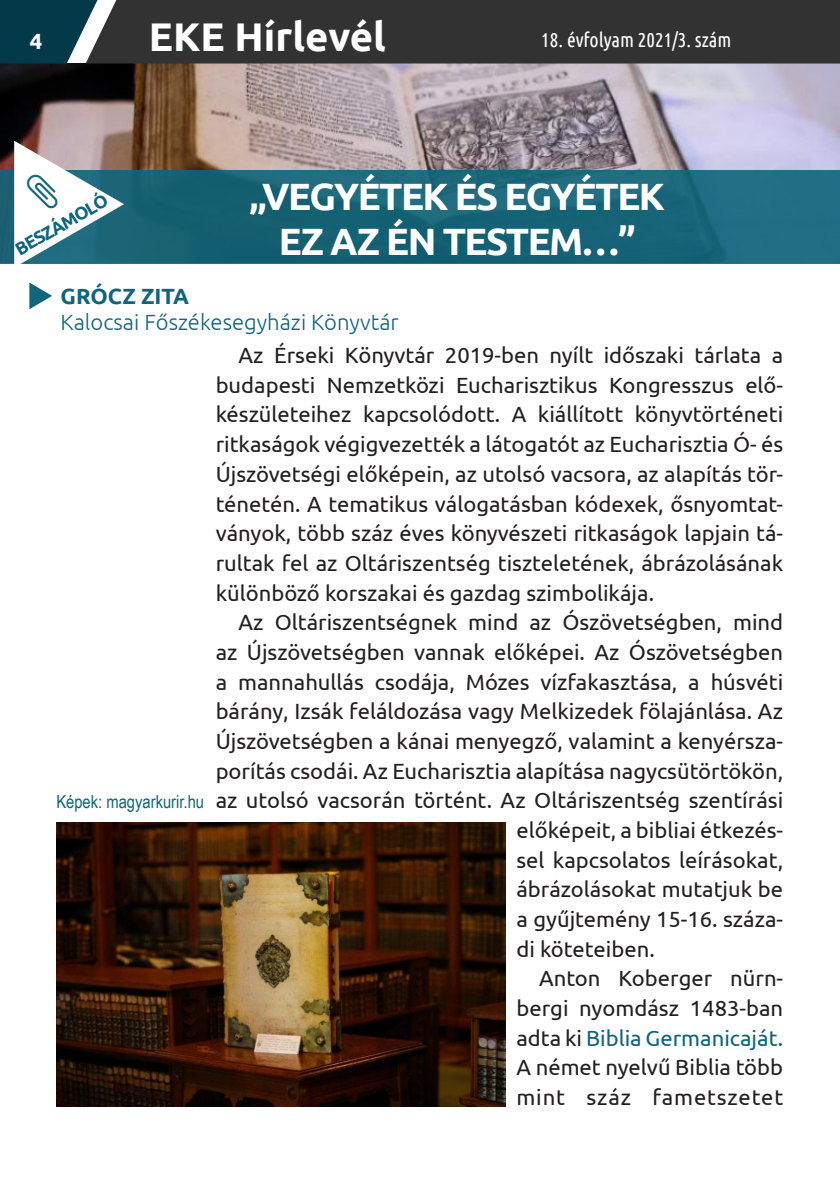
<style>
.page{position:relative;width:840px;height:1191px;background:#fff}
.page>*{position:absolute;margin:0;border:0;box-sizing:border-box;transform-origin:0 0}
.t1{font:700 40px "Ubuntu";color:#fff}
.EKE_cím{font:700 38px "Ubuntu";letter-spacing:-.04em;color:#fff}
.EKE_alap{font:22px/29.6px "Ubuntu";color:#231f20;text-align:justify}
.Eke_titulus{font:300 22px "Ubuntu";color:#0f657b}
.EKE_szerzo{font:700 22px "Ubuntu";color:#0f657b}
.t2{font:700 22px "Ubuntu";color:#fff}
.t3{font:20px "Ubuntu Condensed";color:#fff}
.Lábjegyzet{font:18px "Arial Narrow";color:#0f657b}
.Lábjegyzet-2{font:700 18px "Ubuntu";color:#0f657b}
.s1{color:#0f657b}
</style>
<div class="page">
<img style="left:0;top:63px;width:839px;height:107px">
<div style="left:207px;top:0;width:632px;height:63px;background:#323232"></div>
<svg style="left:0;top:0;width:207px;height:63px;background:#31474d"></svg>
<svg style="left:29px;top:282px;width:23px;height:27px"></svg>
<svg style="left:0;top:170px;width:839px;height:93px;background:#196578"></svg>
<img style="left:57px;top:822px;width:448px;height:284px">
<svg style="left:14px;top:141px;width:110px;height:123px"></svg>
<p class="t2" style="left:30px;top:28px;width:14px">4</p>
<h1 class="t1" style="left:149px;top:12px;width:238px">EKE Hírlevél</h1>
<p class="t3" style="left:541px;top:28px;width:192px">18. évfolyam 2021/3. szám</p>
<p class="Lábjegyzet-2" style="left:11px;top:241px;width:105px;rotate:-30deg">BESZÁMOLÓ</p>
<p class="EKE_cím" style="left:249px;top:173px;width:416px">„VEGYÉTEK ÉS EGYÉTEK</p>
<p class="EKE_cím" style="left:279px;top:219px;width:358px">EZ AZ ÉN TESTEM…”</p>
<p class="EKE_szerzo" style="left:61px;top:283px;width:130px">GRÓCZ ZITA</p>
<p class="Eke_titulus" style="left:61px;top:309px;width:339px">Kalocsai Főszékesegyházi Könyvtár</p>
<p class="Lábjegyzet" style="left:56px;top:788px;width:149px">Képek: magyarkurir.hu</p>
<p class="EKE_alap" style="left:215px;top:340px;width:568px;text-indent:23px">Az Érseki Könyvtár 2019-ben nyílt időszaki tárlata a budapesti Nemzetközi Eucharisztikus Kongresszus elő&shy;készületeihez kapcsolódott. A kiállított könyvtörténeti ritkaságok végigvezették a látogatót az Eucharisztia Ó- és Újszövetségi előképein, az utolsó vacsora, az alapítás tör&shy;ténetén. A tematikus válogatásban kódexek, ősnyomtat&shy;ványok, több száz éves könyvészeti ritkaságok lapjain tá&shy;rultak fel az Oltáriszentség tiszteletének, ábrázolásának különböző korszakai és gazdag szimbolikája.</p>
<p class="EKE_alap" style="left:238px;top:607px;width:546px">Az Oltáriszentségnek mind az Ószövetségben, mind</p>
<p class="EKE_alap" style="left:215px;top:636px;width:568px">az Újszövetségben vannak előképei. Az Ószövetségben</p>
<p class="EKE_alap" style="left:215px;top:666px;width:568px">a mannahullás csodája, Mózes vízfakasztása, a húsvéti</p>
<p class="EKE_alap" style="left:215px;top:696px;width:568px">bárány, Izsák feláldozása vagy Melkizedek fölajánlása. Az</p>
<p class="EKE_alap" style="left:215px;top:725px;width:568px">Újszövetségben a kánai menyegző, valamint a kenyérsza-</p>
<p class="EKE_alap" style="left:215px;top:755px;width:568px">porítás csodái. Az Eucharisztia alapítása nagycsütörtökön,</p>
<p class="EKE_alap" style="left:215px;top:785px;width:568px">az utolsó vacsorán történt. Az Oltáriszentség szentírási</p>
<p class="EKE_alap" style="left:516px;top:814px;width:268px">előképeit, a bibliai étkezés-</p>
<p class="EKE_alap" style="left:516px;top:844px;width:268px">sel kapcsolatos leírásokat,</p>
<p class="EKE_alap" style="left:516px;top:874px;width:268px">ábrázolásokat mutatjuk be</p>
<p class="EKE_alap" style="left:516px;top:903px;width:268px">a gyűjtemény 15-16. száza-</p>
<p class="EKE_alap" style="left:516px;top:933px;width:140px">di köteteiben.</p>
<p class="EKE_alap" style="left:516px;top:963px;width:268px;text-indent:23px">Anton Koberger nürn&shy;bergi nyomdász 1483-ban adta ki <span class="s1">Biblia Germanicaját.<br></span>A német nyelvű Biblia több mint száz fametszetet</p>
</div>
